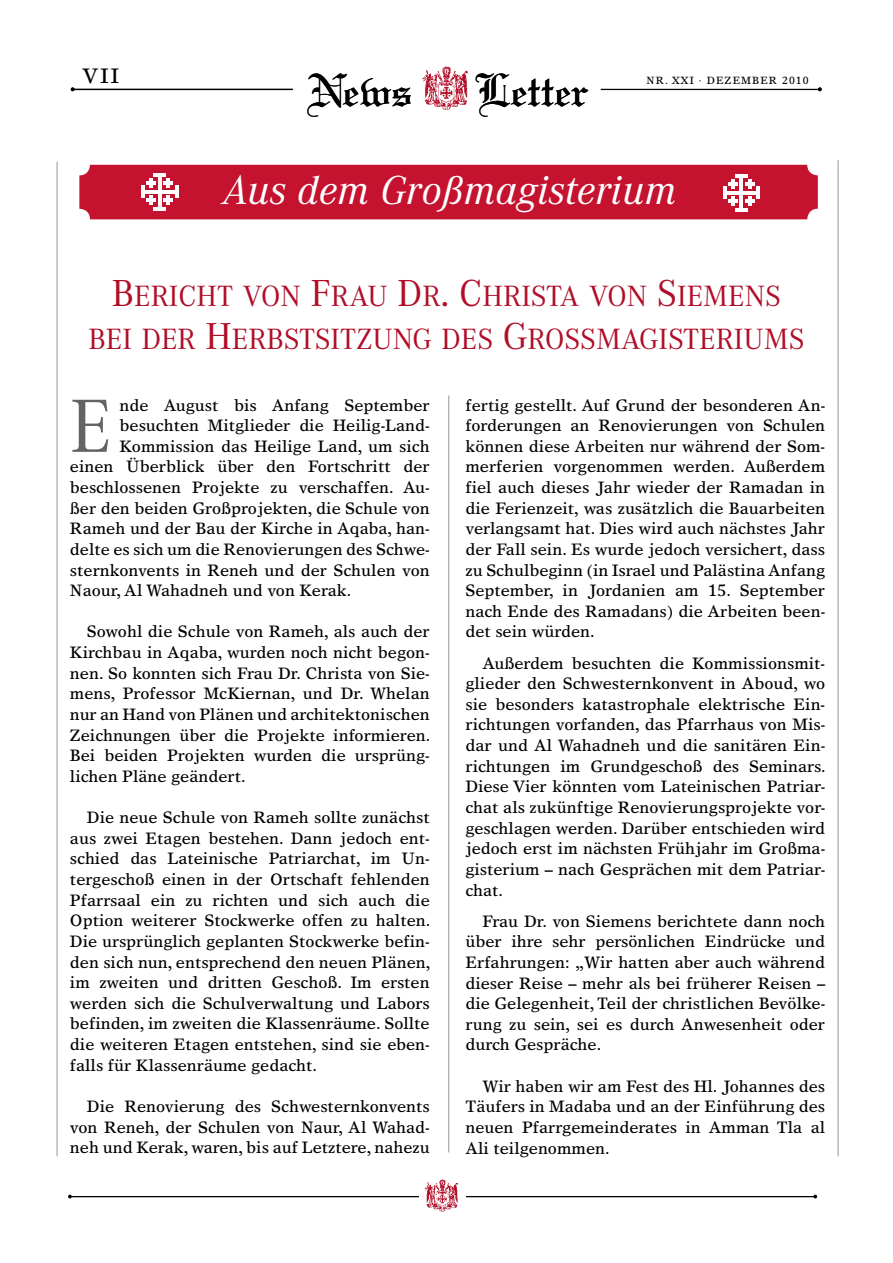
<style>
.page{position:relative;width:893px;height:1263px;background:#fff}
.page>*{position:absolute;margin:0;border:0;box-sizing:border-box;transform-origin:0 0}
.t1{font:78px "Corporate A";color:#636466}
.t2{font:49.35px "Linotext";color:#000}
.t3{font:italic 42px "Corporate A";letter-spacing:.01em;color:#fff}
.t4{font:30.45px/43.5px "Corporate A";color:#b10d28;text-align:center}
.t5{font:21px "Times Europa";color:#000}
.t6{font:16.5px/20.7px "Times Europa";color:#000;text-align:justify}
.t7{font:10.5px "Times Europa";letter-spacing:.1em;color:#000}
.s1{font-size:39px}
</style>
<div class="page">
<hr style="left:70px;top:1196px;width:746px;height:1px;background:#000">
<div style="left:419px;top:1184px;width:47px;height:19px;background:#fff"></div>
<img style="left:424px;top:1179px;width:34px;height:33px">
<hr style="left:601px;top:89px;width:219px;height:1px;background:#000">
<svg style="left:422px;top:66px;width:46px;height:44px"></svg>
<hr style="left:74px;top:89px;width:219px;height:1px;background:#000">
<svg style="left:71px;top:87px;width:4px;height:4px"></svg>
<svg style="left:818px;top:87px;width:4px;height:4px"></svg>
<hr style="left:838px;top:160px;width:1px;height:996px;background:#939598">
<hr style="left:57px;top:162px;width:1px;height:994px;background:#939598">
<div style="left:79px;top:165px;width:739px;height:54px;background:#c4122f;border-radius:11px"></div>
<hr style="left:141px;top:185px;width:4px;height:13px;background:#fff">
<hr style="left:154px;top:207px;width:12px;height:4px;background:#fff">
<svg style="left:147px;top:196px;width:9px;height:9px"></svg>
<svg style="left:164px;top:196px;width:9px;height:9px"></svg>
<svg style="left:147px;top:173px;width:26px;height:15px"></svg>
<hr style="left:158px;top:174px;width:4px;height:35px;background:#fff">
<hr style="left:175px;top:185px;width:4px;height:13px;background:#fff">
<hr style="left:145px;top:190px;width:31px;height:3px;background:#fff">
<hr style="left:735px;top:208px;width:13px;height:4px;background:#fff">
<hr style="left:740px;top:175px;width:3px;height:35px;background:#fff">
<svg style="left:723px;top:174px;width:37px;height:32px"></svg>
<hr style="left:726px;top:191px;width:32px;height:4px;background:#fff">
<hr style="left:448px;top:395px;width:1px;height:757px;background:#939598">
<p class="t5" style="left:82px;top:64px;width:38px">VII</p>
<p class="t7" style="left:647px;top:74px;width:80px">NR. XXI · dezember</p>
<p class="t7" style="left:782px;top:74px;width:28px">2010</p>
<h2 class="t2" style="left:307px;top:61px;width:107px">News</h2>
<h2 class="t2" style="left:475px;top:61px;width:116px">Letter</h2>
<h3 class="t3" style="left:222px;top:166px;width:455px">Aus dem Großmagisterium</h3>
<h3 class="t4" style="left:89px;top:275px;width:717px"><span class="s1">B</span>ERICHT VON <span class="s1">F</span>RAU <span class="s1">D</span>R<span class="s1">. C</span>HRISTA VON <span class="s1">S</span>IEMENS<br>BEI DER <span class="s1">H</span>ERBSTSITZUNG DES <span class="s1">G</span>ROSSMAGISTERIUMS</h3>
<h1 class="t1" style="left:70px;top:383px;width:43px">E</h1>
<p class="t6" style="left:120px;top:394px;width:312px">nde August bis Anfang September</p>
<p class="t6" style="left:120px;top:415px;width:312px">besuchten Mitglieder die Heilig-Land-</p>
<p class="t6" style="left:120px;top:435px;width:312px">Kommission das Heilige Land, um sich</p>
<p class="t6" style="left:70px;top:456px;width:361px">einen Überblick über den Fortschritt der</p>
<p class="t6" style="left:70px;top:477px;width:361px">beschlossenen Projekte zu verschaffen. Au-</p>
<p class="t6" style="left:70px;top:497px;width:361px">ßer den beiden Großprojekten, die Schule von</p>
<p class="t6" style="left:70px;top:518px;width:361px">Rameh und der Bau der Kirche in Aqaba, han-</p>
<p class="t6" style="left:70px;top:539px;width:361px">delte es sich um die Renovierungen des Schwe-</p>
<p class="t6" style="left:70px;top:559px;width:361px">sternkonvents in Reneh und der Schulen von</p>
<p class="t6" style="left:70px;top:580px;width:283px">Naour, Al Wahadneh und von Kerak.</p>
<p class="t6" style="left:70px;top:621px;width:362px;text-indent:17px">Sowohl die Schule von Rameh, als auch der Kirchbau in Aqaba, wurden noch nicht begon&shy;nen. So konnten sich Frau Dr. Christa von Sie&shy;mens, Professor McKiernan, und Dr. Whelan nur an Hand von Plänen und architektonischen Zeichnungen über die Projekte informieren.<br>Bei beiden Projekten wurden die ursprüng&shy;lichen Pläne geändert.</p>
<p class="t6" style="left:70px;top:807px;width:362px;text-indent:17px">Die neue Schule von Rameh sollte zunächst aus zwei Etagen bestehen. Dann jedoch ent&shy;schied das Lateinische Patriarchat, im Un&shy;tergeschoß einen in der Ortschaft fehlenden Pfarrsaal ein zu richten und sich auch die -Option weiterer Stockwerke offen zu halten.<br>Die ursprünglich geplanten Stockwerke befin&shy;den sich nun, entsprechend den neuen Plänen, im zweiten und dritten Geschoß. Im ersten werden sich die Schulverwaltung und Labors befinden, im zweiten die Klassenräume. Sollte die weiteren Etagen entstehen, sind sie eben&shy;falls für Klassenräume gedacht.</p>
<p class="t6" style="left:70px;top:1095px;width:361px;text-indent:17px">Die Renovierung des Schwesternkonvents von Reneh, der Schulen von Naur, Al Wahad&shy;neh und Kerak, waren, bis auf Letztere, nahezu</p>
<p class="t6" style="left:465px;top:394px;width:361px">fertig gestellt. Auf Grund der besonderen An&shy;forderungen an Renovierungen von Schulen können diese Arbeiten nur während der Som&shy;merferien vorgenommen werden. Außerdem fiel auch dieses Jahr wieder der Ramadan in die Ferienzeit, was zusätzlich die Bauarbeiten verlangsamt hat. Dies wird auch nächstes Jahr der Fall sein. Es wurde jedoch versichert, dass zu Schulbeginn (in Israel und Palästina Anfang September, in Jordanien am 15. September nach Ende des Ramadans) die Arbeiten been&shy;det sein würden.</p>
<p class="t6" style="left:465px;top:652px;width:362px;text-indent:17px">Außerdem besuchten die Kommissionsmit&shy;glieder den Schwesternkonvent in Aboud, wo sie besonders katastrophale elektrische Ein&shy;richtungen vorfanden, das Pfarrhaus von Mis&shy;dar und Al Wahadneh und die sanitären Ein&shy;richtungen im Grundgeschoß des Seminars.<br>Diese Vier könnten vom Lateinischen Patriar&shy;chat als zukünftige Renovierungsprojekte vor&shy;geschlagen werden. Darüber entschieden wird jedoch erst im nächsten Frühjahr im Großma&shy;gisterium – nach Gesprächen mit dem Patriar&shy;chat.</p>
<p class="t6" style="left:465px;top:910px;width:361px;text-indent:17px">Frau Dr. von Siemens berichtete dann noch über ihre sehr persönlichen Eindrücke und Erfahrungen: „Wir hatten aber auch während dieser Reise – mehr als bei früherer Reisen – die Gelegenheit, Teil der christlichen Bevölke&shy;rung zu sein, sei es durch Anwesenheit oder durch Gespräche.</p>
<p class="t6" style="left:465px;top:1075px;width:361px;text-indent:17px">Wir haben wir am Fest des Hl. Johannes des Täufers in Madaba und an der Einführung des neuen Pfarrgemeinderates in Amman Tla al Ali teilgenommen.</p>
</div>
